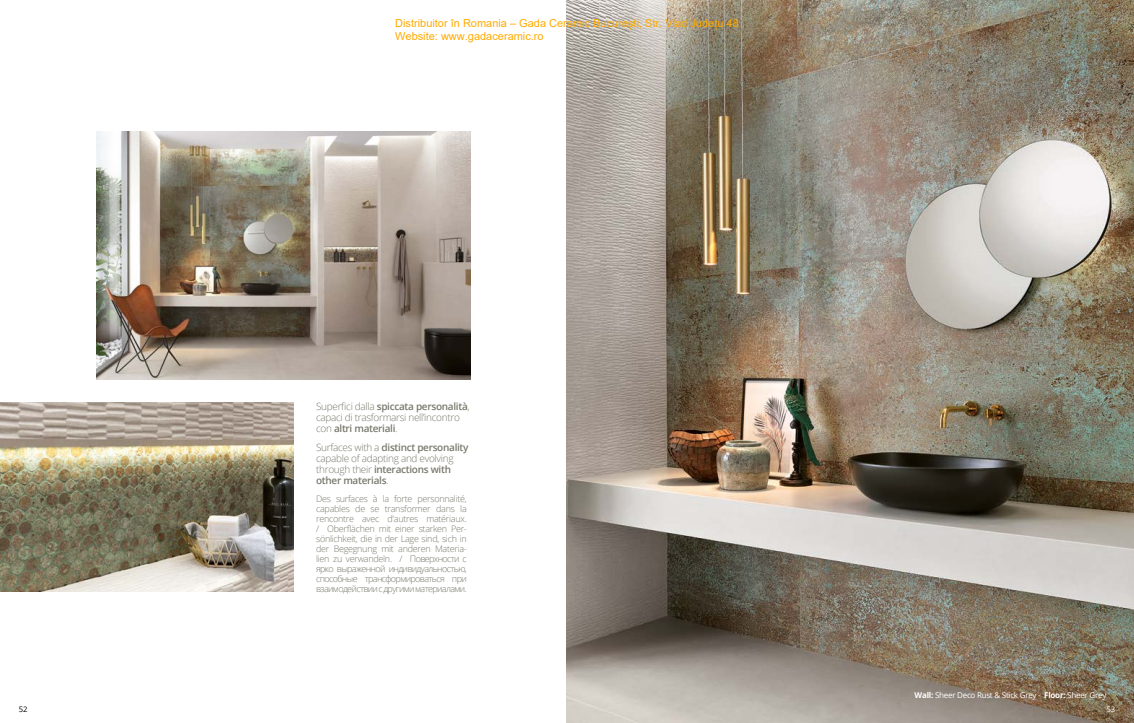
<style>
.page{position:relative;width:1134px;height:723px;background:#fff}
.page>*{position:absolute;margin:0;border:0;box-sizing:border-box;transform-origin:0 0}
.t1{font:11px/13.2px "Arial";color:#ffab00}
.t2{font:300 10px/11px "Open Sans";letter-spacing:-.03em;color:#79786c}
.t3{font:300 9px/10px "Open Sans";letter-spacing:-.07em;color:#79786c;text-align:justify}
.t4{font:8px "Open Sans";letter-spacing:-.03em;color:#fff}
.t5{font:7.7px "Open Sans";color:#000}
.t6{font:7.7px "Open Sans";color:#fff}
.s1{font-weight:600}
.s2{font-weight:700}
</style>
<div class="page">
<img style="left:0;top:402px;width:294px;height:190px">
<img style="left:96px;top:132px;width:375px;height:247px">
<img style="left:567px;top:0;width:567px;height:723px">
<p class="t1" style="left:395px;top:16px;width:345px">Distribuitor în Romania – Gada Ceramic București, Str. Vlad Județu 48<br>Website: www.gadaceramic.ro</p>
<p class="t2" style="left:316px;top:400px;width:155px">Superfici dalla <span class="s1">spiccata personalità</span>, capaci di trasformarsi nell’incontro con <span class="s1">altri materiali</span>.</p>
<p class="t2" style="left:316px;top:441px;width:154px">Surfaces with a <span class="s1">distinct personality </span>capable of adapting and evolving through their <span class="s1">interactions with other materials</span>.</p>
<p class="t3" style="left:316px;top:494px;width:152px">Des surfaces à la forte personnalité, capables de se transformer dans la rencontre avec d'autres matériaux. / Oberflächen mit einer starken Per&shy;sönlichkeit, die in der Lage sind, sich in der Begegnung mit anderen Materia&shy;lien zu verwandeln. / Поверхности с ярко выраженной индивидуальностью, способные трансформироваться при взаимодействии с другими материалами.</p>
<p class="t4" style="left:915px;top:689px;width:193px"><span class="s2">Wall:</span> Sheer Deco Rust &amp; Stick Grey - <span class="s2">Floor:</span> Sheer Grey</p>
<p class="t5" style="left:19px;top:704px;width:10px">52</p>
<p class="t6" style="left:1106px;top:704px;width:10px">53</p>
</div>
